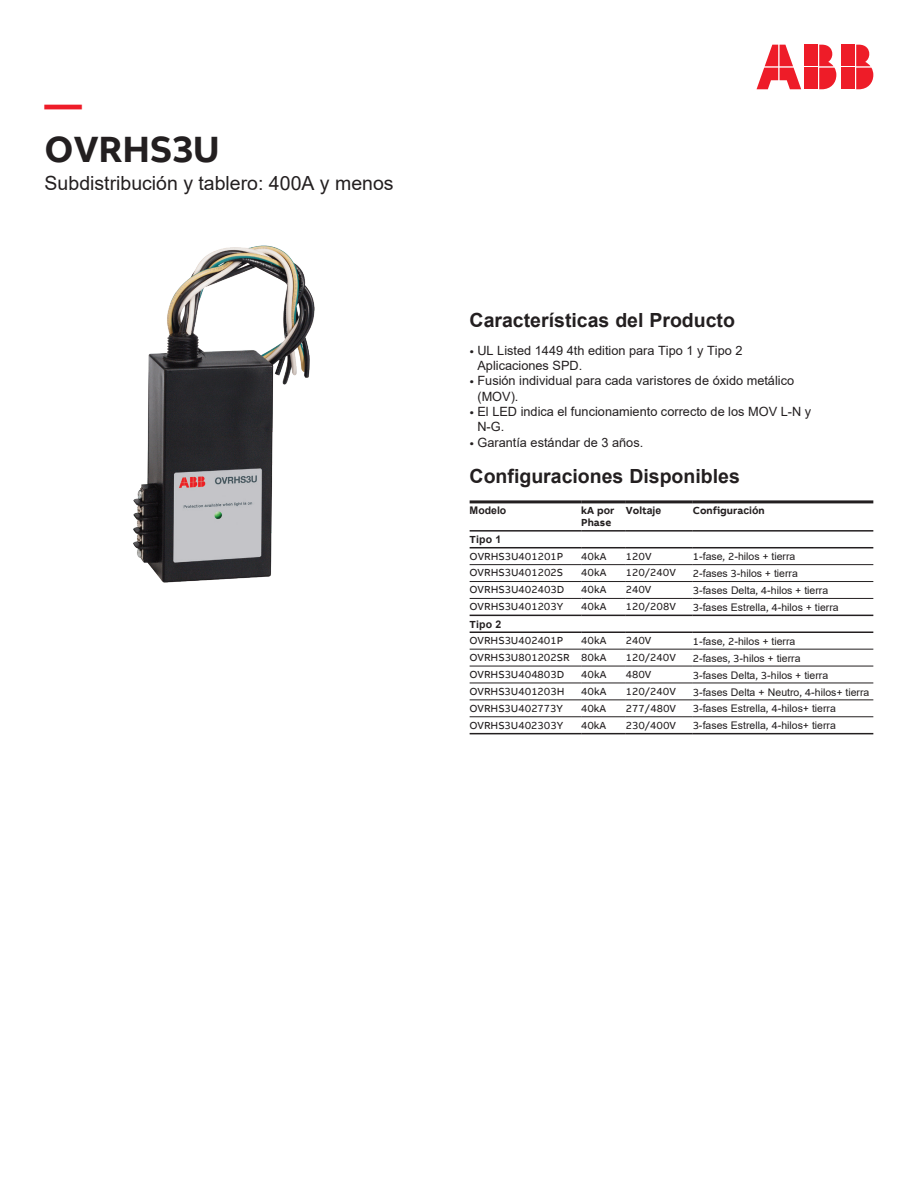
<style>
.page{position:relative;width:918px;height:1188px;background:#fff}
.page>*{position:absolute;margin:0;border:0;box-sizing:border-box;transform-origin:0 0}
.t1{font:700 37.5px "AB Bvoice";color:#231f20}
.t2{font:700 37.5px "AB Bvoice";color:#ee1c28}
.t3{font:700 19.5px "Arial";color:#231f20}
.t4{font:19.5px "Arial";color:#231f20}
.t5{font:12.75px/15.3px "Arial";color:#231f20}
.t6{font:10.5px "Arial";color:#231f20}
.t7{font:10.5px "AB Bvoice";color:#231f20}
.t8{font:700 10.5px/11.2px "AB Bvoice";color:#231f20}
.t9{font:700 10.5px "Arial";color:#231f20}
.s1{font-family:"AB Bvoice"}
.s2{font-family:"Arial"}
</style>
<div class="page">
<hr style="left:470px;top:530px;width:111px;height:2px;background:#231f20">
<hr style="left:581px;top:530px;width:45px;height:2px;background:#231f20">
<hr style="left:626px;top:530px;width:67px;height:2px;background:#231f20">
<hr style="left:693px;top:530px;width:180px;height:2px;background:#231f20">
<hr style="left:470px;top:547px;width:111px;height:1px;background:#231f20">
<hr style="left:581px;top:547px;width:45px;height:1px;background:#231f20">
<hr style="left:626px;top:547px;width:67px;height:1px;background:#231f20">
<hr style="left:693px;top:547px;width:180px;height:1px;background:#231f20">
<hr style="left:470px;top:500px;width:111px;height:3px;background:#231f20">
<hr style="left:581px;top:500px;width:45px;height:3px;background:#231f20">
<hr style="left:626px;top:500px;width:67px;height:3px;background:#231f20">
<hr style="left:693px;top:500px;width:180px;height:3px;background:#231f20">
<hr style="left:470px;top:615px;width:111px;height:1px;background:#231f20">
<hr style="left:581px;top:615px;width:45px;height:1px;background:#231f20">
<hr style="left:626px;top:615px;width:67px;height:1px;background:#231f20">
<hr style="left:693px;top:615px;width:180px;height:1px;background:#231f20">
<hr style="left:470px;top:631px;width:111px;height:2px;background:#231f20">
<hr style="left:581px;top:631px;width:45px;height:2px;background:#231f20">
<hr style="left:626px;top:631px;width:67px;height:2px;background:#231f20">
<hr style="left:693px;top:631px;width:180px;height:2px;background:#231f20">
<hr style="left:470px;top:733px;width:111px;height:1px;background:#231f20">
<hr style="left:581px;top:733px;width:45px;height:1px;background:#231f20">
<hr style="left:626px;top:733px;width:67px;height:1px;background:#231f20">
<hr style="left:693px;top:733px;width:180px;height:1px;background:#231f20">
<hr style="left:470px;top:564px;width:111px;height:1px;background:#231f20">
<hr style="left:470px;top:581px;width:111px;height:1px;background:#231f20">
<hr style="left:581px;top:564px;width:45px;height:1px;background:#231f20">
<hr style="left:626px;top:564px;width:67px;height:1px;background:#231f20">
<hr style="left:693px;top:564px;width:180px;height:1px;background:#231f20">
<hr style="left:581px;top:581px;width:45px;height:1px;background:#231f20">
<hr style="left:626px;top:581px;width:67px;height:1px;background:#231f20">
<hr style="left:693px;top:581px;width:180px;height:1px;background:#231f20">
<hr style="left:470px;top:598px;width:111px;height:1px;background:#231f20">
<hr style="left:581px;top:598px;width:45px;height:1px;background:#231f20">
<hr style="left:626px;top:598px;width:67px;height:1px;background:#231f20">
<hr style="left:693px;top:598px;width:180px;height:1px;background:#231f20">
<hr style="left:470px;top:649px;width:111px;height:1px;background:#231f20">
<hr style="left:470px;top:666px;width:111px;height:1px;background:#231f20">
<hr style="left:470px;top:683px;width:111px;height:1px;background:#231f20">
<hr style="left:470px;top:699px;width:111px;height:1px;background:#231f20">
<hr style="left:581px;top:649px;width:45px;height:1px;background:#231f20">
<hr style="left:626px;top:649px;width:67px;height:1px;background:#231f20">
<hr style="left:693px;top:649px;width:180px;height:1px;background:#231f20">
<hr style="left:581px;top:666px;width:45px;height:1px;background:#231f20">
<hr style="left:626px;top:666px;width:67px;height:1px;background:#231f20">
<hr style="left:693px;top:666px;width:180px;height:1px;background:#231f20">
<hr style="left:581px;top:683px;width:45px;height:1px;background:#231f20">
<hr style="left:626px;top:683px;width:67px;height:1px;background:#231f20">
<hr style="left:693px;top:683px;width:180px;height:1px;background:#231f20">
<hr style="left:581px;top:699px;width:45px;height:1px;background:#231f20">
<hr style="left:626px;top:699px;width:67px;height:1px;background:#231f20">
<hr style="left:693px;top:699px;width:180px;height:1px;background:#231f20">
<hr style="left:470px;top:716px;width:111px;height:1px;background:#231f20">
<hr style="left:581px;top:716px;width:45px;height:1px;background:#231f20">
<hr style="left:626px;top:716px;width:67px;height:1px;background:#231f20">
<hr style="left:693px;top:716px;width:180px;height:1px;background:#231f20">
<div style="left:842px;top:45px;width:13px;height:21px;background:#ee1c28"></div>
<div style="left:842px;top:68px;width:13px;height:21px;background:#ee1c28"></div>
<svg style="left:856px;top:45px;width:17px;height:44px"></svg>
<svg style="left:757px;top:45px;width:44px;height:44px"></svg>
<div style="left:805px;top:45px;width:13px;height:21px;background:#ee1c28"></div>
<div style="left:805px;top:68px;width:13px;height:21px;background:#ee1c28"></div>
<svg style="left:819px;top:45px;width:17px;height:44px"></svg>
<img style="left:133px;top:245px;width:182px;height:338px">
<h1 class="t2" style="left:45px;top:80px;width:39px">—</h1>
<h1 class="t1" style="left:45px;top:125px;width:177px">OVRHS3U</h1>
<h2 class="t4" style="left:45px;top:170px;width:350px">Subdistribución y tablero: 400A y menos</h2>
<h2 class="t3" style="left:470px;top:307px;width:267px">Características del Producto</h2>
<p class="t5" style="left:477px;top:343px;width:267px;text-indent:-8px"><span class="s1">•</span> UL Listed 1449 4th edition para Tipo 1 y Tipo 2<br>Aplicaciones SPD.</p>
<p class="t5" style="left:477px;top:373px;width:318px;text-indent:-8px"><span class="s1">•</span> Fusión individual para cada varistores de óxido metálico (MOV).</p>
<p class="t5" style="left:477px;top:404px;width:335px;text-indent:-8px"><span class="s1">•</span> El LED indica el funcionamiento correcto de los MOV L-N y<br>N-G.</p>
<p class="t5" style="left:470px;top:434px;width:175px"><span class="s1">•</span> Garantía estándar de 3 años.</p>
<h2 class="t3" style="left:470px;top:462px;width:272px">Configuraciones Disponibles</h2>
<p class="t9" style="left:470px;top:503px;width:38px">Modelo</p>
<p class="t8" style="left:581px;top:505px;width:35px">kA p<span class="s2">o</span>r<br>Phase</p>
<p class="t8" style="left:626px;top:505px;width:37px">Volt<span class="s2">aje</span></p>
<p class="t8" style="left:693px;top:505px;width:74px">Configura<span class="s2">ció</span>n</p>
<p class="t9" style="left:470px;top:532px;width:33px"><span class="s1">T</span>ipo 1</p>
<p class="t7" style="left:470px;top:550px;width:95px">OVRHS3U401201P</p>
<p class="t7" style="left:581px;top:550px;width:27px">40kA</p>
<p class="t7" style="left:626px;top:550px;width:27px">120V</p>
<p class="t6" style="left:693px;top:549px;width:104px"><span class="s1">1-</span>fase<span class="s1">, 2-</span>hilos <span class="s1">+</span> tierra</p>
<p class="t7" style="left:470px;top:567px;width:95px">OVRHS3U401202S</p>
<p class="t7" style="left:581px;top:567px;width:27px">40kA</p>
<p class="t7" style="left:626px;top:567px;width:52px">120/240V</p>
<p class="t6" style="left:693px;top:566px;width:107px"><span class="s1">2-</span>fases <span class="s1">3-</span>hilos <span class="s1">+</span> tierra</p>
<p class="t7" style="left:470px;top:583px;width:96px">OVRHS3U402403D</p>
<p class="t7" style="left:581px;top:583px;width:27px">40kA</p>
<p class="t7" style="left:626px;top:583px;width:27px">240V</p>
<p class="t6" style="left:693px;top:583px;width:137px"><span class="s1">3-</span>fases Delta<span class="s1">, 4-</span>hilos <span class="s1">+</span> tierra</p>
<p class="t7" style="left:470px;top:600px;width:95px">OVRHS3U401203Y</p>
<p class="t7" style="left:581px;top:600px;width:27px">40kA</p>
<p class="t7" style="left:626px;top:600px;width:52px">120/208V</p>
<p class="t6" style="left:693px;top:600px;width:148px"><span class="s1">3-</span>fases Estrella<span class="s1">, 4-</span>hilos <span class="s1">+</span> tierra</p>
<p class="t9" style="left:470px;top:617px;width:33px"><span class="s1">T</span>ipo 2</p>
<p class="t7" style="left:470px;top:634px;width:95px">OVRHS3U402401P</p>
<p class="t7" style="left:581px;top:634px;width:27px">40kA</p>
<p class="t7" style="left:626px;top:634px;width:27px">240V</p>
<p class="t6" style="left:693px;top:634px;width:104px"><span class="s1">1-</span>fase<span class="s1">, 2-</span>hilos <span class="s1">+</span> tierra</p>
<p class="t7" style="left:470px;top:651px;width:138px">OVRHS3U801202SR 80kA</p>
<p class="t7" style="left:626px;top:651px;width:52px">120/240V</p>
<p class="t6" style="left:693px;top:651px;width:109px"><span class="s1">2-</span>fases<span class="s1">, 3-</span>hilos <span class="s1">+</span> tierra</p>
<p class="t7" style="left:470px;top:668px;width:96px">OVRHS3U404803D</p>
<p class="t7" style="left:581px;top:668px;width:27px">40kA</p>
<p class="t7" style="left:626px;top:668px;width:27px">480V</p>
<p class="t6" style="left:693px;top:668px;width:137px"><span class="s1">3-</span>fases Delta<span class="s1">, 3-</span>hilos <span class="s1">+</span> tierra</p>
<p class="t7" style="left:470px;top:685px;width:97px">OVRHS3U401203H</p>
<p class="t7" style="left:581px;top:685px;width:27px">40kA</p>
<p class="t7" style="left:626px;top:685px;width:52px">120/240V</p>
<p class="t6" style="left:693px;top:685px;width:178px"><span class="s1">3-</span>fases Delta + Neutro<span class="s1">, 4-</span>hilos<span class="s1">+</span> tierra</p>
<p class="t7" style="left:470px;top:702px;width:95px">OVRHS3U402773Y</p>
<p class="t7" style="left:581px;top:702px;width:27px">40kA</p>
<p class="t7" style="left:626px;top:702px;width:52px">277/480V</p>
<p class="t6" style="left:693px;top:702px;width:145px"><span class="s1">3-</span>fases Estrella<span class="s1">, 4-</span>hilos<span class="s1">+</span> tierra</p>
<p class="t7" style="left:470px;top:719px;width:95px">OVRHS3U402303Y</p>
<p class="t7" style="left:581px;top:719px;width:27px">40kA</p>
<p class="t7" style="left:626px;top:719px;width:52px">230/400V</p>
<p class="t6" style="left:693px;top:718px;width:145px"><span class="s1">3-</span>fases Estrella<span class="s1">, 4-</span>hilos<span class="s1">+</span> tierra</p>
</div>
